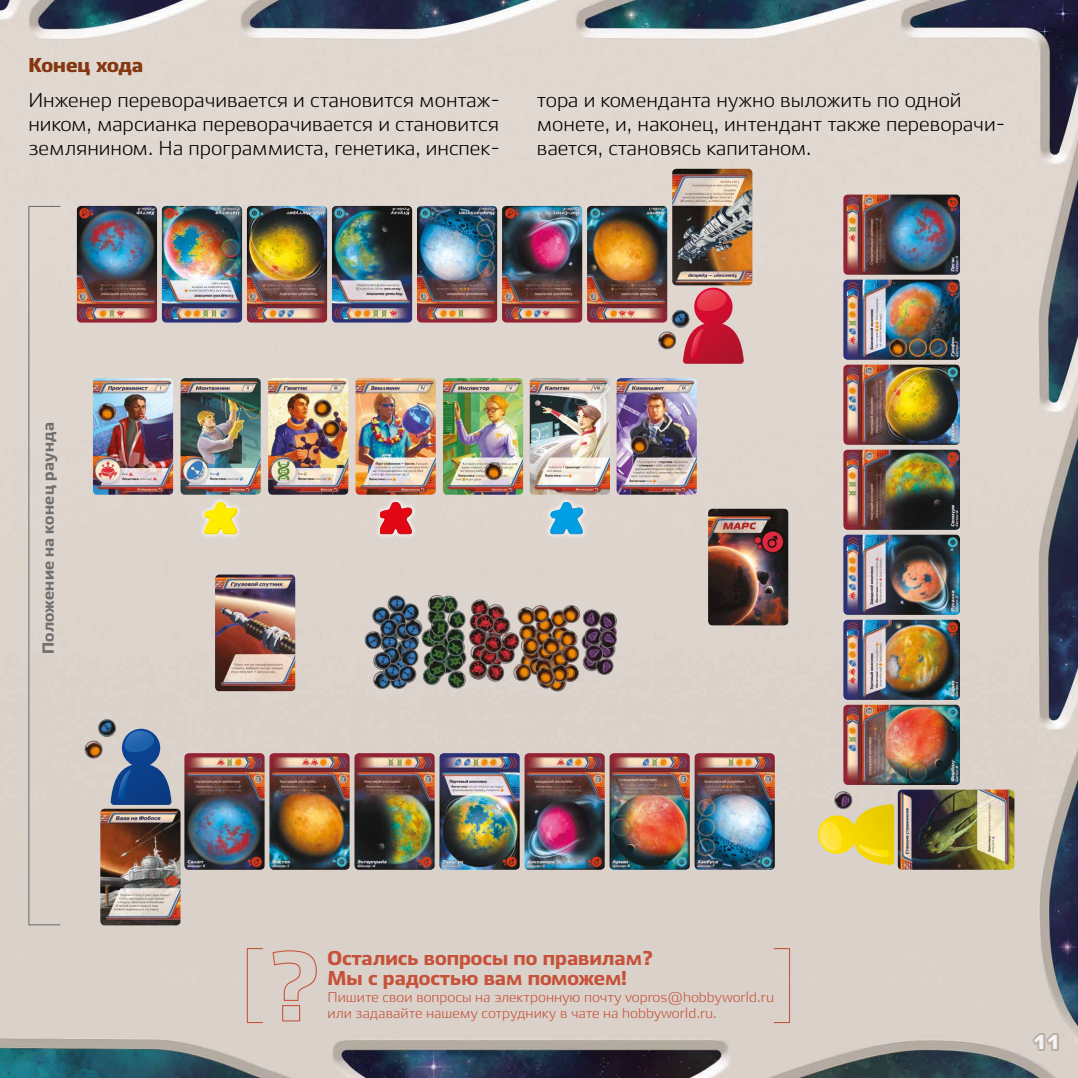
<style>
.page{position:relative;width:1078px;height:1078px;background:#fff}
.page>*{position:absolute;margin:0;border:0;box-sizing:border-box;transform-origin:0 0}
.t1{font:20px/24px "Ekibastuz";color:#000;text-align:justify}
.t2{font:900 20px/20px "Ekibastuz";color:#c65239}
.t3{font:800 20px "Ekibastuz";letter-spacing:-.02em;color:#853712}
.t4{font:800 20px "Ekibastuz";color:#f4f1f1}
.t5{font:900 16px "Ekibastuz";letter-spacing:.015em;color:#706f6f}
.t6{font:14px/16.8px "Ekibastuz";color:#c65239}
</style>
<div class="page">
<img style="left:0;top:0;width:1077px;height:1077px">
<svg style="left:1028px;top:1030px;width:32px;height:22px"></svg>
<img style="left:587px;top:206px;width:80px;height:116px">
<img style="left:502px;top:206px;width:80px;height:116px">
<img style="left:417px;top:206px;width:80px;height:116px">
<img style="left:162px;top:206px;width:80px;height:116px">
<img style="left:332px;top:206px;width:80px;height:116px">
<img style="left:77px;top:206px;width:80px;height:116px">
<img style="left:247px;top:206px;width:80px;height:116px">
<img style="left:93px;top:378px;width:80px;height:116px">
<img style="left:180px;top:378px;width:81px;height:116px">
<img style="left:268px;top:378px;width:80px;height:116px">
<img style="left:355px;top:378px;width:80px;height:116px">
<img style="left:443px;top:378px;width:80px;height:116px">
<img style="left:215px;top:574px;width:80px;height:117px">
<img style="left:529px;top:378px;width:80px;height:116px">
<img style="left:616px;top:378px;width:80px;height:116px">
<img style="left:843px;top:704px;width:116px;height:80px">
<img style="left:843px;top:619px;width:116px;height:80px">
<img style="left:843px;top:534px;width:116px;height:80px">
<img style="left:843px;top:279px;width:116px;height:81px">
<img style="left:843px;top:449px;width:116px;height:80px">
<img style="left:843px;top:194px;width:116px;height:81px">
<img style="left:843px;top:364px;width:116px;height:80px">
<img style="left:184px;top:753px;width:80px;height:116px">
<img style="left:269px;top:753px;width:80px;height:116px">
<img style="left:354px;top:753px;width:80px;height:116px">
<img style="left:609px;top:753px;width:80px;height:116px">
<img style="left:439px;top:753px;width:80px;height:116px">
<img style="left:694px;top:753px;width:80px;height:116px">
<img style="left:524px;top:753px;width:80px;height:116px">
<div style="left:375px;top:496px;width:42px;height:43px;background:#fff;opacity:.75"></div>
<svg style="left:380px;top:501px;width:32px;height:33px"></svg>
<svg style="left:817px;top:804px;width:76px;height:60px;background:#ebd447"></svg>
<div style="left:199px;top:496px;width:43px;height:43px;background:#fff;opacity:.75"></div>
<svg style="left:204px;top:501px;width:33px;height:33px"></svg>
<div style="left:544px;top:496px;width:44px;height:43px;background:#fff;opacity:.75"></div>
<svg style="left:550px;top:501px;width:33px;height:33px"></svg>
<img style="left:708px;top:508px;width:80px;height:117px">
<img style="left:672px;top:169px;width:80px;height:116px">
<img style="left:897px;top:789px;width:117px;height:80px">
<img style="left:363px;top:594px;width:254px;height:98px">
<svg style="left:97px;top:402px;width:19px;height:19px"></svg>
<img style="left:314px;top:400px;width:17px;height:17px">
<div style="left:314px;top:400px;width:17px;height:17px;border:1px solid #706f6f;border-radius:50%"></div>
<img style="left:322px;top:420px;width:18px;height:17px">
<div style="left:322px;top:420px;width:18px;height:18px;border:1px solid #706f6f;border-radius:50%"></div>
<svg style="left:484px;top:461px;width:19px;height:19px"></svg>
<svg style="left:629px;top:435px;width:20px;height:19px"></svg>
<div style="left:28px;top:206px;width:32px;height:719px;border:1px solid #706f6f"></div>
<svg style="left:84px;top:718px;width:88px;height:86px;background:#7f90a9"></svg>
<svg style="left:657px;top:287px;width:86px;height:77px;background:#c46872"></svg>
<img style="left:100px;top:808px;width:80px;height:117px">
<img style="left:834px;top:791px;width:18px;height:18px">
<div style="left:834px;top:790px;width:18px;height:19px;border:1px solid #706f6f;border-radius:8px"></div>
<img style="left:0;top:553px;width:42px;height:524px">
<svg style="left:272px;top:949px;width:45px;height:72px;background:#d8c6be"></svg>
<div style="left:247px;top:947px;width:16px;height:75px;border:1px solid #c65239"></div>
<svg style="left:888px;top:338px;width:18px;height:18px"></svg>
<p class="t3" style="left:28px;top:53px;width:116px">Конец хода</p>
<p class="t1" style="left:28px;top:88px;width:473px">Инженер переворачивается и становится монтаж&shy;ником, марсианка переворачивается и становится землянином. На программиста, генетика, инспек-</p>
<p class="t1" style="left:536px;top:88px;width:470px;text-align:left">тора и коменданта нужно выложить по одной монете, и, наконец, интендант также переворачи&shy;вается, становясь капитаном.</p>
<p class="t5" style="left:39px;top:654px;width:234px;rotate:-90deg">Положение на конец раунда</p>
<p class="t2" style="left:327px;top:947px;width:327px">Остались вопросы по правилам?<br>Мы с радостью вам поможем!</p>
<p class="t6" style="left:327px;top:987px;width:448px">Пишите свои вопросы на электронную почту vopros@hobbyworld.ru или задавайте нашему сотруднику в чате на hobbyworld.ru.</p>
<p class="t4" style="left:1031px;top:1029px;width:29px">11</p>
</div>
